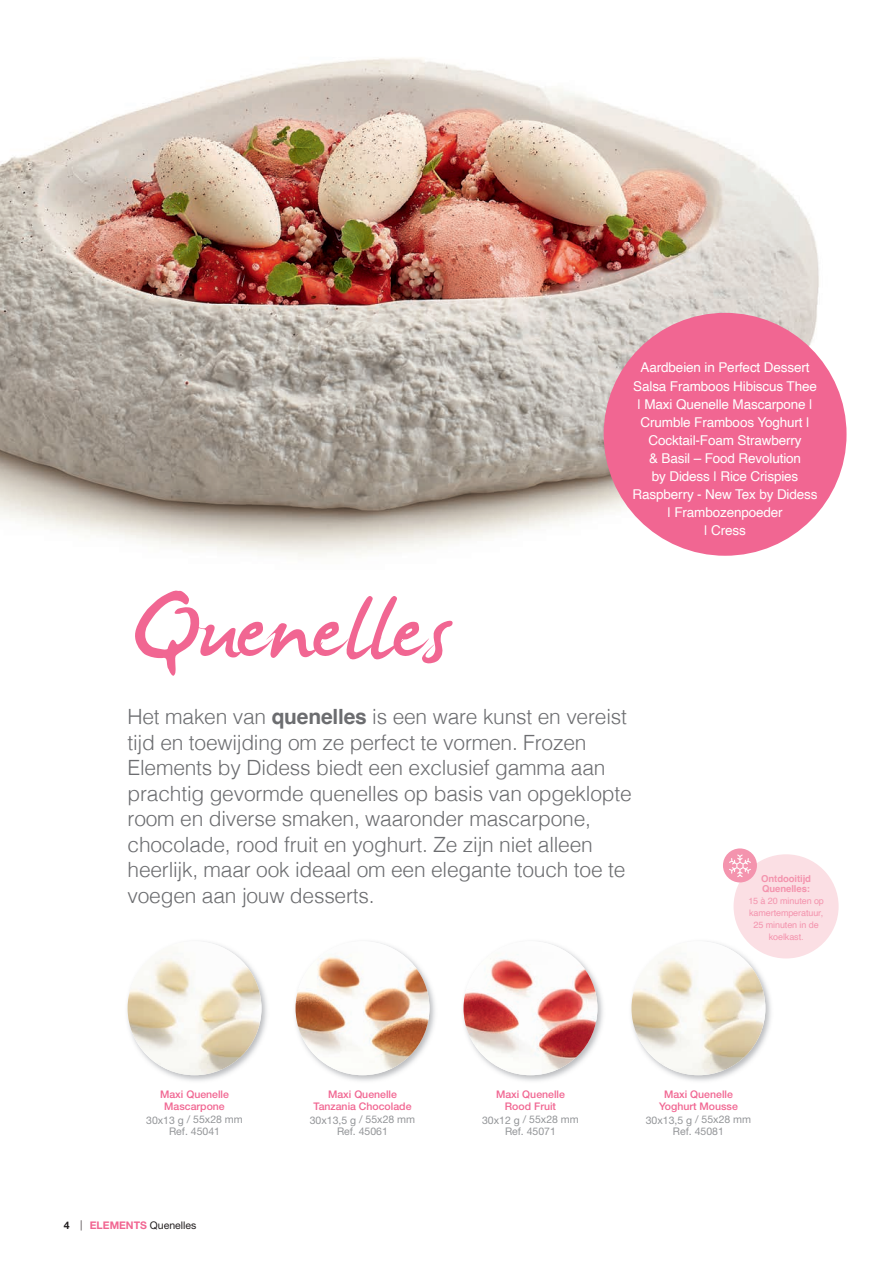
<style>
.page{position:relative;width:893px;height:1263px;background:#fff}
.page>*{position:absolute;margin:0;border:0;box-sizing:border-box;transform-origin:0 0}
.t1{font:156px "James Fajardo";color:#f16692}
.t2{font:300 21px/25.5px "Helvetica";letter-spacing:-.01em;color:#6c6d70}
.t3{font:13.5px/18px "Helvetica";letter-spacing:-.01em;color:#fff;text-align:center}
.t4{font:500 10.5px/12.6px "Helvetica Neue LT Std";color:#f16692;text-align:center}
.t5{font:10.5px/11.9px "Helvetica Neue LT Std";color:#939598;text-align:center}
.t6{font:10.5px "Helvetica Neue LT Std";color:#231f20}
.t7{font:700 10.5px "Helvetica Neue LT Std";color:#231f20}
.t8{font:700 9.6px/10.5px "Helvetica";letter-spacing:-.01em;color:#f494ae}
.t9{font:9px/12px "Helvetica";letter-spacing:-.01em;color:#f494ae;text-align:center}
.s1{font-weight:700}
.s2{font-weight:700;color:#f16692}
</style>
<div class="page">
<img style="left:0;top:58px;width:845px;height:499px">
<div style="left:604px;top:313px;width:242px;height:243px;background:#f16692;border-radius:50%"></div>
<img style="left:295px;top:941px;width:140px;height:140px">
<img style="left:296px;top:941px;width:133px;height:134px;border-radius:67px">
<img style="left:127px;top:941px;width:140px;height:140px">
<img style="left:128px;top:941px;width:133px;height:134px;border-radius:67px">
<img style="left:463px;top:941px;width:140px;height:140px">
<img style="left:463px;top:941px;width:134px;height:134px;border-radius:67px">
<img style="left:631px;top:938px;width:143px;height:143px">
<img style="left:631px;top:941px;width:134px;height:134px;border-radius:67px">
<div style="left:734px;top:854px;width:105px;height:104px;background:#fbdfe4;border-radius:50%"></div>
<div style="left:723px;top:848px;width:34px;height:34px;background:#f494ae;border-radius:50%"></div>
<svg style="left:729px;top:854px;width:22px;height:23px"></svg>
<p class="t3" style="left:633px;top:357px;width:185px;line-height:19.5px">Aardbeien in Perfect Dessert<br>Salsa Framboos Hibiscus Thee</p>
<p class="t3" style="left:633px;top:396px;width:187px">| Maxi Quenelle Mascarpone |<br>Crumble Framboos Yoghurt |<br>Cocktail-Foam Strawberry<br>&amp; Basil – Food Revolution<br>by Didess | Rice Crispies<br>Raspberry - New Tex by Didess | Frambozenpoeder<br>| Cress</p>
<h1 class="t1" style="left:128px;top:549px;width:324px">Quenelles</h1>
<p class="t2" style="left:128px;top:703px;width:506px">Het maken van <span class="s1">quenelles</span> is een ware kunst en vereist tijd en toewijding om ze perfect te vormen. Frozen Elements by Didess biedt een exclusief gamma aan prachtig gevormde quenelles op basis van opgeklopte room en diverse smaken, waaronder mascarpone, chocolade, rood fruit en yoghurt. Ze zijn niet alleen heerlijk, maar ook ideaal om een elegante touch toe te voegen aan jouw desserts.</p>
<p class="t8" style="left:761px;top:874px;width:51px">Ontdooitijd<br>Quenelles:</p>
<p class="t9" style="left:748px;top:895px;width:77px">15 à 20 minuten op kamertemperatuur,<br>25 minuten in de koelkast.</p>
<p class="t4" style="left:160px;top:1087px;width:70px">Maxi Quenelle<br>Mascarpone</p>
<p class="t5" style="left:146px;top:1113px;width:98px;line-height:12.6px">30x13 g / 55x28 mm<br>Ref. 45041</p>
<p class="t7" style="left:64px;top:1218px;width:7px">4</p>
<p class="t6" style="left:90px;top:1219px;width:108px"><span class="s2">ELEMENTS</span> Quenelles</p>
<p class="t4" style="left:314px;top:1087px;width:99px">Maxi Quenelle<br>Tanzania Chocolade</p>
<p class="t5" style="left:310px;top:1114px;width:107px">30x13,5 g / 55x28 mm<br>Ref. 45061</p>
<p class="t4" style="left:496px;top:1087px;width:70px">Maxi Quenelle<br>Rood Fruit</p>
<p class="t5" style="left:482px;top:1113px;width:98px;line-height:12.6px">30x12 g / 55x28 mm<br>Ref. 45071</p>
<p class="t4" style="left:659px;top:1087px;width:80px">Maxi Quenelle<br>Yoghurt Mousse</p>
<p class="t5" style="left:646px;top:1114px;width:107px">30x13,5 g / 55x28 mm<br>Ref. 45081</p>
</div>
